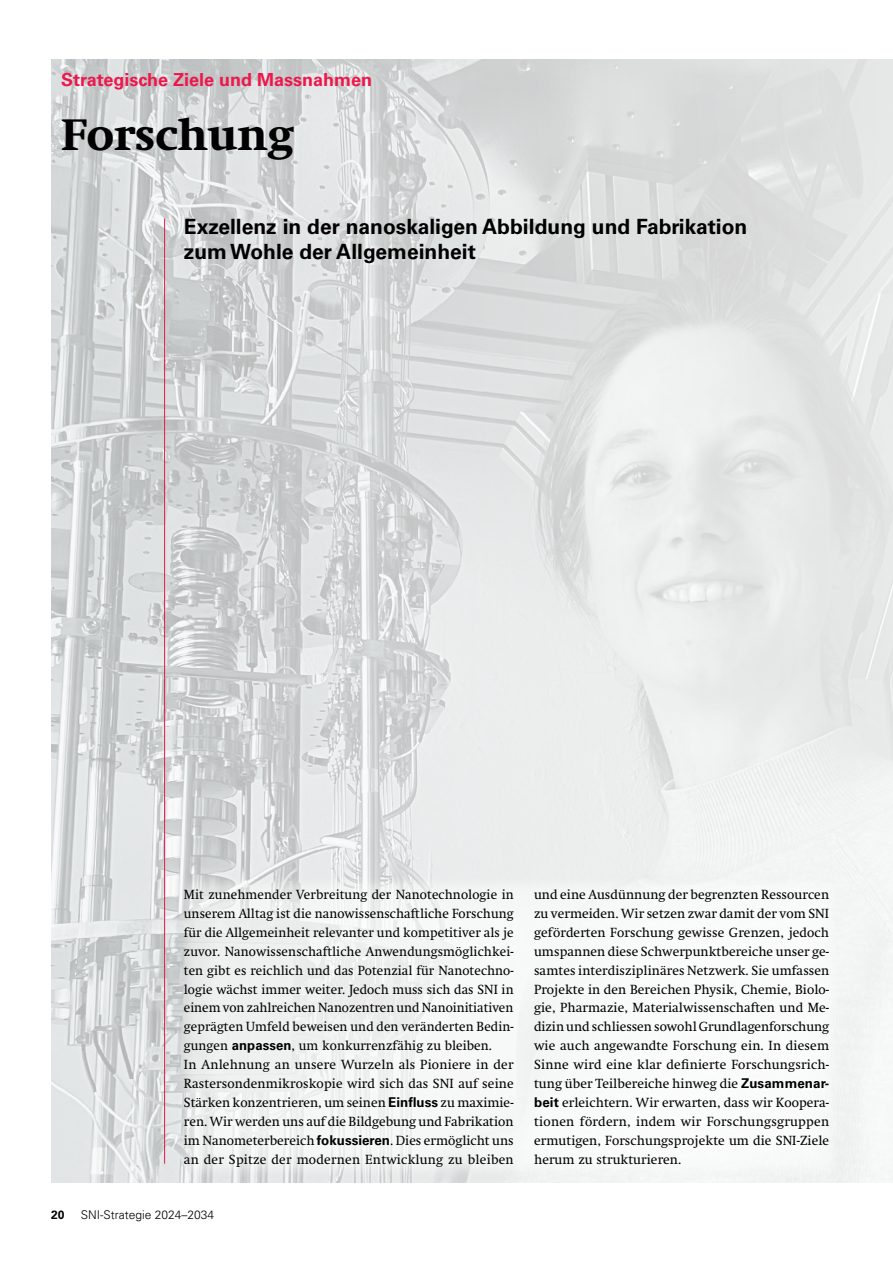
<style>
.page{position:relative;width:893px;height:1263px;background:#fff}
.page>*{position:absolute;margin:0;border:0;box-sizing:border-box;transform-origin:0 0}
.t1{font:700 45px "Swift Neue LT Pro";color:#000}
.t2{font:700 21px/25.5px "Univers LT Std";color:#000}
.t3{font:700 18px "Univers LT Std";color:#ed174c}
.t4{font:13.5px/18.9px "Swift Neue LT Pro";letter-spacing:.01em;color:#000;text-align:justify}
.t5{font:300 12px "Univers LT Std";color:#000}
.t6{font:700 12px "Univers LT Std";color:#000}
.s1{font-family:"Univers LT Std";font-weight:700}
</style>
<div class="page">
<img style="left:51px;top:60px;width:842px;height:1122px">
<div style="left:178px;top:875px;width:664px;height:304px;background:#fff;opacity:.75"></div>
<div style="left:187px;top:884px;width:645px;height:285px;background:linear-gradient(to right,#edeeee,#fcfdfd)"></div>
<hr style="left:164px;top:219px;width:1px;height:945px;background:#ed174c">
<h3 class="t3" style="left:61px;top:69px;width:312px">Strategische Ziele und Massnahmen</h3>
<h1 class="t1" style="left:61px;top:109px;width:234px">Forschung</h1>
<h2 class="t2" style="left:184px;top:214px;width:565px">Exzellenz in der nanoskaligen Abbildung und Fabrikation zum Wohle der Allgemeinheit</h2>
<p class="t4" style="left:184px;top:885px;width:331px;text-align:left">Mit zunehmender Verbreitung der Nanotechnologie in unserem Alltag ist die nanowissenschaftliche Forschung für die Allgemeinheit relevanter und kompetitiver als je zuvor. Nanowissenschaftliche Anwendungsmöglichkei&shy;ten gibt es reichlich und das Potenzial für Nanotechno&shy;logie wächst immer weiter. Jedoch muss sich das SNI in einem von zahlreichen Nanozentren und Nanoinitiativen geprägten Umfeld beweisen und den veränderten Bedin&shy;gungen <span class="s1">anpassen</span>, um konkurrenzfähig zu bleiben.<br>In Anlehnung an unsere Wurzeln als Pioniere in der Rastersondenmikroskopie wird sich das SNI auf seine Stärken konzentrieren, um seinen <span class="s1">Einfluss</span> zu maximie&shy;ren. Wir werden uns auf die Bildgebung und Fabrikation im Nanometerbereich <span class="s1">fokussieren</span>. Dies ermöglicht uns an der Spitze der modernen Entwicklung zu bleiben</p>
<p class="t6" style="left:51px;top:1208px;width:15px">20</p>
<p class="t5" style="left:81px;top:1208px;width:135px">SNI-Strategie 2024–2034</p>
<p class="t4" style="left:534px;top:885px;width:297px">und eine Ausdünnung der begrenzten Ressourcen zu vermeiden. Wir setzen zwar damit der vom SNI geförderten Forschung gewisse Grenzen, jedoch umspannen diese Schwerpunktbereiche unser ge&shy;samtes interdisziplinäres Netzwerk. Sie umfassen Projekte in den Bereichen Physik, Chemie, Biolo&shy;gie, Pharmazie, Materialwissenschaften und Me&shy;dizin und schliessen sowohl Grundlagenforschung wie auch angewandte Forschung ein. In diesem Sinne wird eine klar definierte Forschungsrich&shy;tung über Teilbereiche hinweg die <span class="s1">Zusammenar&shy;beit</span> erleichtern. Wir erwarten, dass wir Koopera&shy;tionen fördern, indem wir Forschungsgruppen ermutigen, Forschungsprojekte um die SNI-Ziele herum zu strukturieren.</p>
</div>
